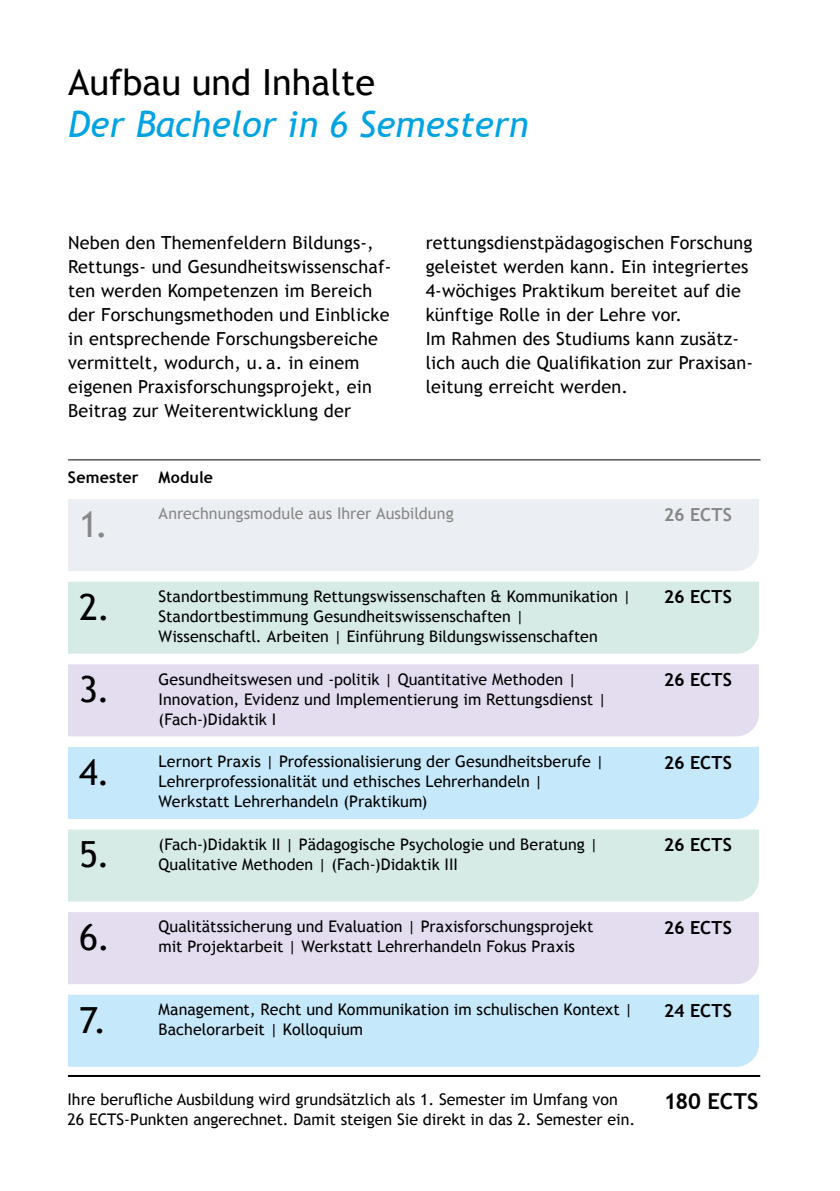
<style>
.page{position:relative;width:840px;height:1191px;background:#fff}
.page>*{position:absolute;margin:0;border:0;box-sizing:border-box;transform-origin:0 0}
.t1{font:36px "Trebuchet MS";color:#000}
.t2{font:italic 36px "Trebuchet MS";color:#00a3e2}
.t3{font:36px "Trebuchet MS";color:#878787}
.t4{font:700 22px "Trebuchet MS";letter-spacing:-.005em;color:#000}
.t5{font:18px/24px "Trebuchet MS";letter-spacing:.01em;color:#000}
.t6{font:700 18px "Trebuchet MS";letter-spacing:.005em;color:#000}
.t7{font:700 18px "Trebuchet MS";letter-spacing:.005em;color:#878787}
.t8{font:16px/20px "Trebuchet MS";color:#000}
.t9{font:16px "Trebuchet MS";letter-spacing:.005em;color:#878787}
.t10{font:700 16px "Trebuchet MS";letter-spacing:.01em;color:#000}
</style>
<div class="page">
<hr style="left:68px;top:459px;width:692px;height:1px;background:#000">
<hr style="left:68px;top:1075px;width:691px;height:2px;background:#000">
<div style="left:68px;top:499px;width:690px;height:72px;background:#ebeff3"></div>
<div style="left:68px;top:581px;width:690px;height:72px;background:#d6ebe6"></div>
<div style="left:68px;top:664px;width:690px;height:72px;background:#e3ddef"></div>
<div style="left:68px;top:747px;width:690px;height:72px;background:#c6e8fb"></div>
<div style="left:68px;top:829px;width:690px;height:72px;background:#d6ebe6"></div>
<div style="left:68px;top:912px;width:690px;height:72px;background:#e3ddef"></div>
<div style="left:68px;top:994px;width:690px;height:72px;background:#c6e8fb"></div>
<h1 class="t1" style="left:68px;top:61px;width:308px">Aufbau und Inhalte</h1>
<h1 class="t2" style="left:68px;top:103px;width:461px">Der Bachelor in 6 Semestern</h1>
<p class="t5" style="left:68px;top:231px;width:325px">Neben den Themenfeldern Bildungs-, Rettungs- und Gesundheitswissenschaf&shy;ten werden Kompetenzen im Bereich der Forschungsmethoden und Einblicke in entsprechende Forschungsbereiche vermittelt, wodurch, u. a. in einem eigenen Praxisforschungsprojekt, ein Beitrag zur Weiterentwicklung der</p>
<p class="t5" style="left:425px;top:231px;width:329px">rettungsdienstpädagogischen Forschung geleistet werden kann. Ein integriertes 4-wöchiges Praktikum bereitet auf die künftige Rolle in der Lehre vor.<br>Im Rahmen des Studiums kann zusätz&shy;lich auch die Qualifikation zur Praxisan&shy;leitung erreicht werden.</p>
<p class="t10" style="left:68px;top:467px;width:146px">Semester Module</p>
<h1 class="t3" style="left:79px;top:503px;width:31px">1.</h1>
<p class="t9" style="left:158px;top:504px;width:296px">Anrechnungsmodule aus Ihrer Ausbildung</p>
<p class="t7" style="left:663px;top:503px;width:70px">26 ECTS</p>
<h1 class="t1" style="left:79px;top:585px;width:32px">2.</h1>
<p class="t8" style="left:158px;top:586px;width:474px">Standortbestimmung Rettungswissenschaften &amp; Kommunikation |<br>Standortbestimmung Gesundheitswissenschaften |<br>Wissenschaftl. Arbeiten | Einführung Bildungswissenschaften</p>
<p class="t6" style="left:663px;top:586px;width:70px">26 ECTS</p>
<h1 class="t1" style="left:79px;top:668px;width:32px">3.</h1>
<p class="t8" style="left:158px;top:669px;width:449px">Gesundheitswesen und -politik | Quantitative Methoden |<br>Innovation, Evidenz und Implementierung im Rettungsdienst | (Fach-)Didaktik I</p>
<p class="t6" style="left:663px;top:668px;width:70px">26 ECTS</p>
<h1 class="t1" style="left:79px;top:751px;width:32px">4.</h1>
<p class="t8" style="left:158px;top:751px;width:447px">Lernort Praxis | Professionalisierung der Gesundheitsberufe |<br>Lehrerprofessionalität und ethisches Lehrerhandeln |<br>Werkstatt Lehrerhandeln (Praktikum)</p>
<p class="t6" style="left:663px;top:751px;width:70px">26 ECTS</p>
<h1 class="t1" style="left:79px;top:833px;width:32px">5.</h1>
<p class="t8" style="left:158px;top:834px;width:441px">(Fach-)Didaktik II | Pädagogische Psychologie und Beratung |<br>Qualitative Methoden | (Fach-)Didaktik III</p>
<p class="t6" style="left:663px;top:833px;width:70px">26 ECTS</p>
<h1 class="t1" style="left:79px;top:916px;width:32px">6.</h1>
<p class="t8" style="left:158px;top:917px;width:436px">Qualitätssicherung und Evaluation | Praxisforschungsprojekt mit Projektarbeit | Werkstatt Lehrerhandeln Fokus Praxis</p>
<p class="t6" style="left:663px;top:916px;width:70px">26 ECTS</p>
<h1 class="t1" style="left:79px;top:998px;width:29px">7.</h1>
<p class="t8" style="left:158px;top:999px;width:475px">Management, Recht und Kommunikation im schulischen Kontext |<br>Bachelorarbeit | Kolloquium</p>
<p class="t6" style="left:663px;top:999px;width:70px">24 ECTS</p>
<p class="t8" style="left:67px;top:1089px;width:569px">Ihre berufliche Ausbildung wird grundsätzlich als 1. Semester im Umfang von<br>26 ECTS-Punkten angerechnet. Damit steigen Sie direkt in das 2. Semester ein.</p>
<h2 class="t4" style="left:663px;top:1088px;width:96px">180 ECTS</h2>
</div>
